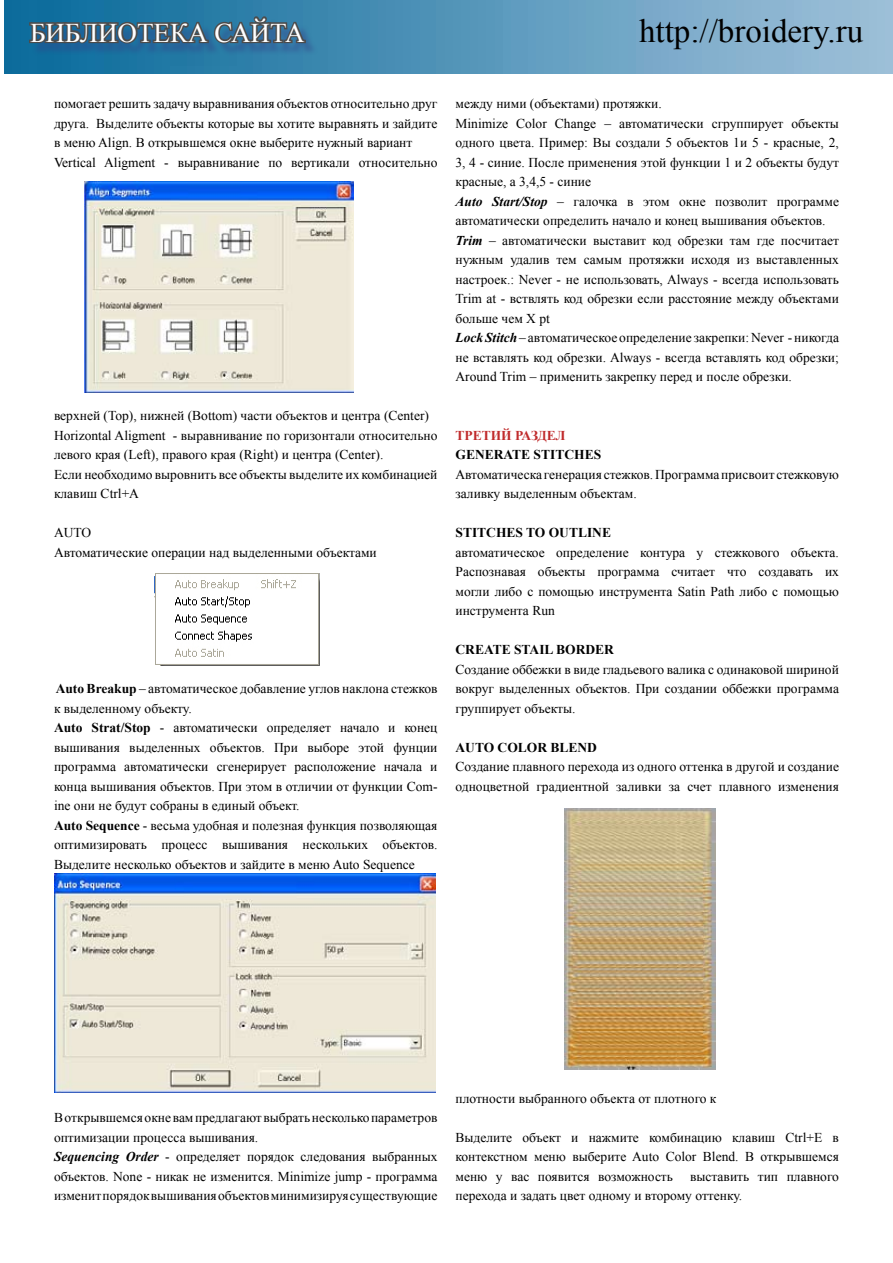
<style>
.page{position:relative;width:893px;height:1263px;background:#fff}
.page>*{position:absolute;margin:0;border:0;box-sizing:border-box;transform-origin:0 0}
.t1{font:33px "Times New Roman";color:#000}
.t2{font:27px "Times New Roman";color:#fff}
.t3{font:13.5px/19.5px "Times New Roman";color:#000}
.t4{font:700 13.5px "Times New Roman";color:#000}
.t5{font:700 13.5px "Times New Roman";letter-spacing:-.015em;color:#c02b2c}
.s1{font-weight:700}
.s2{font-weight:700;font-style:italic}
</style>
<div class="page">
<img style="left:4px;top:0;width:889px;height:73px">
<div style="left:32px;top:19px;width:371px;height:63px;background:#324389;opacity:.46"></div>
<svg style="left:27px;top:14px;width:280px;height:32px;background:#34617b"></svg>
<img style="left:85px;top:181px;width:268px;height:211px">
<img style="left:154px;top:574px;width:166px;height:91px">
<img style="left:54px;top:874px;width:381px;height:218px">
<img style="left:565px;top:808px;width:150px;height:261px">
<h2 class="t2" style="left:30px;top:14px;width:276px">БИБЛИОТЕКА САЙТА</h2>
<h1 class="t1" style="left:639px;top:9px;width:226px">http://broidery.ru</h1>
<p class="t3" style="left:54px;top:94px;width:385px">помогает решить задачу выравнивания объектов относительно друг друга. Выделите объекты которые вы хотите выравнять и зайдите в меню Align. В открывшемся окне выберите нужный вариант Vertical Aligment - выравнивание по вертикали относительно</p>
<p class="t3" style="left:54px;top:406px;width:385px">верхней (Top), нижней (Bottom) части объектов и центра (Center)<br>Horizontal Aligment - выравнивание по горизонтали относительно левого края (Left), правого края (Right) и центра (Center).<br>Если необходимо выровнить все объекты выделите их комбинацией клавиш Ctrl+A</p>
<p class="t3" style="left:54px;top:523px;width:324px">Auto<br>Автоматические операции над выделенными объектами</p>
<p class="t3" style="left:54px;top:679px;width:385px"><span class="s1">AUTO BREAKUP</span> – автоматическое добавление углов наклона стежков к выделенному объекту.<br><span class="s1">AUTO STRAT/STOP</span> - автоматически определяет начало и конец вышивания выделенных объектов. При выборе этой фунции программа автоматически сгенерирует расположение начала и конца вышивания объектов. При этом в отличии от функции Com&shy;ine они не будут собраны в единый объект.<br><span class="s1">AUTO SEQUENCE</span> - весьма удобная и полезная функция позволяющая оптимизировать процесс вышивания нескольких объектов.<br>Выделите несколько объектов и зайдите в меню Auto Sequence</p>
<p class="t3" style="left:455px;top:94px;width:385px">между ними (объектами) протяжки.<br>Minimize Color Change – автоматически сгруппирует объекты одного цвета. Пример: Вы создали 5 объектов 1и 5 - красные, 2, 3, 4 - синие. После применения этой функции 1 и 2 объекты будут красные, а 3,4,5 - синие<br><span class="s2">Auto Start/Stop</span> – галочка в этом окне позволит программе автоматически определить начало и конец вышивания объектов.<br><span class="s2">Trim</span> – автоматически выставит код обрезки там где посчитает нужным удалив тем самым протяжки исходя из выставленных настроек.: Never - не использовать, Always - всегда использовать Trim at - вствлять код обрезки если расстояние между объектами больше чем X pt<br><span class="s2">Lock Stitch</span> – автоматическое определение закрепки: Never - никогда не вставлять код обрезки. Always - всегда вставлять код обрезки; Around Trim – применить закрепку перед и после обрезки.</p>
<p class="t5" style="left:455px;top:426px;width:112px">ТРЕТИЙ РАЗДЕЛ</p>
<p class="t4" style="left:455px;top:445px;width:146px">GENERATE STITCHES</p>
<p class="t3" style="left:455px;top:464px;width:385px">Автоматическа генерация стежков. Программа присвоит стежковую заливку выделенным объектам.</p>
<p class="t4" style="left:455px;top:523px;width:157px">STITCHES TO OUTLINE</p>
<p class="t3" style="left:455px;top:542px;width:385px;text-align:justify">автоматическое определение контура у стежкового объекта.<br>Распознавая объекты программа считает что создавать их могли либо с помощью инструмента Satin Path либо с помощью инструмента Run</p>
<p class="t4" style="left:455px;top:640px;width:160px">CREATE STAIL BORDER</p>
<p class="t3" style="left:455px;top:659px;width:385px;text-align:justify">Создание оббежки в виде гладьевого валика с одинаковой шириной вокруг выделенных объектов. При создании оббежки программа группирует объекты.</p>
<p class="t4" style="left:455px;top:738px;width:142px">AUTO COLOR BLEND</p>
<p class="t3" style="left:455px;top:757px;width:385px">Создание плавного перехода из одного оттенка в другой и создание одноцветной градиентной заливки за счет плавного изменения</p>
<p class="t3" style="left:54px;top:1108px;width:385px">В открывшемся окне вам предлагают выбрать несколько параметров оптимизации процесса вышивания.<br><span class="s2">Sequencing Order</span> - определяет порядок следования выбранных объектов. None - никак не изменится. Minimize jump - программа изменит порядок вышивания объектов минимизируя существующие</p>
<p class="t3" style="left:455px;top:1088px;width:263px">плотности выбранного объекта от плотного к</p>
<p class="t3" style="left:455px;top:1127px;width:385px;text-align:justify">Выделите объект и нажмите комбинацию клавиш Ctrl+E в контекстном меню выберите Auto Color Blend. В открывшемся меню у вас появится возможность</p>
<p class="t3" style="left:455px;top:1166px;width:385px;text-indent:235px">выставить тип плавного перехода и задать цвет одному и второму оттенку.</p>
</div>
